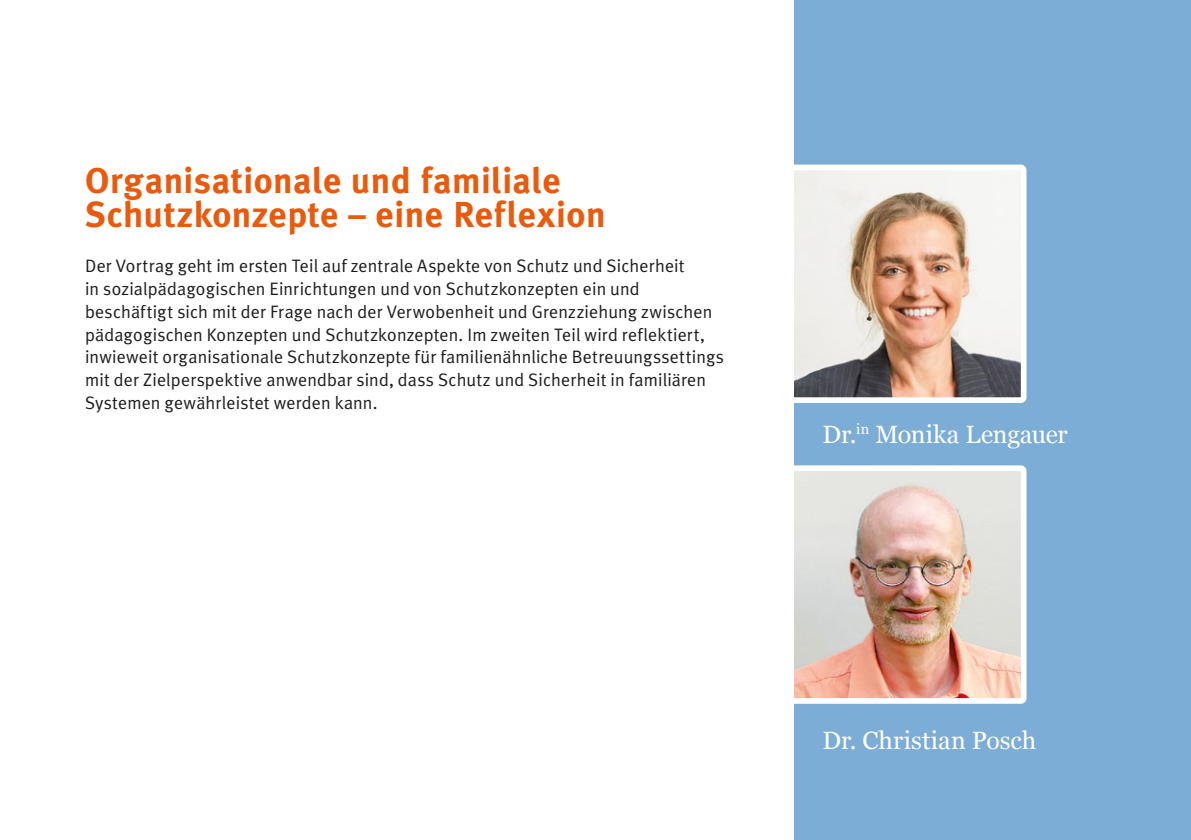
<style>
.page{position:relative;width:1191px;height:840px;background:#fff}
.page>*{position:absolute;margin:0;border:0;box-sizing:border-box;transform-origin:0 0}
.t1{font:700 36px/34px "Meta Plus";letter-spacing:.015em;color:#ea5a0c}
.t2{font:25px "Georgia";letter-spacing:-.005em;color:#fff}
.t3{font:18px/22.6px "Meta Plus";letter-spacing:.01em;color:#1d1d1c}
</style>
<div class="page">
<div style="left:794px;top:0;width:397px;height:839px;background:#7cadd6"></div>
<img style="left:795px;top:171px;width:224px;height:225px">
<div style="left:788px;top:164px;width:238px;height:239px;border:6px solid #fff;border-radius:3px"></div>
<img style="left:795px;top:472px;width:224px;height:224px">
<div style="left:788px;top:465px;width:238px;height:238px;border:6px solid #fff;border-radius:3px"></div>
<h1 class="t1" style="left:85px;top:163px;width:522px">Organisationale und familiale<br>Schutzkonzepte – eine Reflexion</h1>
<p class="t3" style="left:85px;top:254px;width:640px">Der Vortrag geht im ersten Teil auf zentrale Aspekte von Schutz und Sicherheit<br>in sozialpädagogischen Einrichtungen und von Schutzkonzepten ein und beschäftigt sich mit der Frage nach der Verwobenheit und Grenzziehung zwischen pädagogischen Konzepten und Schutzkonzepten. Im zweiten Teil wird reflektiert, inwieweit organisationale Schutzkonzepte für familienähnliche Betreuungssettings mit der Zielperspektive anwendbar sind, dass Schutz und Sicherheit in familiären Systemen gewährleistet werden kann.</p>
<h2 class="t2" style="left:822px;top:415px;width:247px">Dr.<sup>in</sup> Monika Lengauer</h2>
<h2 class="t2" style="left:822px;top:721px;width:215px">Dr. Christian Posch</h2>
</div>
